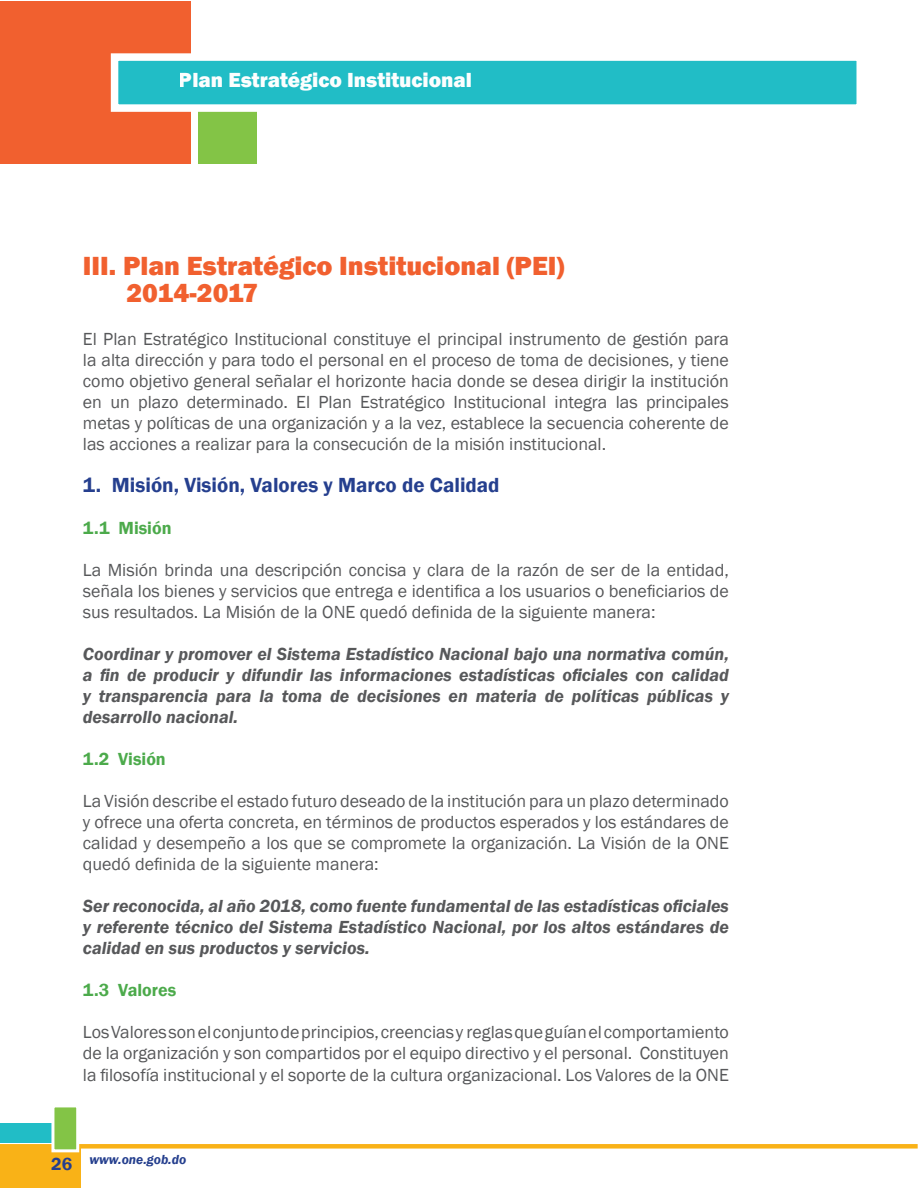
<style>
.page{position:relative;width:918px;height:1188px;background:#fff}
.page>*{position:absolute;margin:0;border:0;box-sizing:border-box;transform-origin:0 0}
.t1{font:800 27px/27px "Franklin Gothic";color:#f1602f}
.t2{font:600 21px "Franklin Gothic";color:#253f8e}
.t3{font:800 21px "Franklin Gothic";color:#fff}
.t4{font:18px/21px "Franklin Gothic";color:#57585a;text-align:justify}
.t5{font:italic 600 18px/21px "Franklin Gothic";color:#57585a;text-align:justify}
.t6{font:600 18px "Franklin Gothic";color:#4caa4b}
.t7{font:italic 600 13.5px "Franklin Gothic";color:#253f8e}
.s1{font-style:normal;font-size:18px}
</style>
<div class="page">
<div style="left:198px;top:83px;width:59px;height:81px;background:#83c446"></div>
<div style="left:0;top:1px;width:191px;height:162px;background:#f1602f"></div>
<div style="left:0;top:1144px;width:918px;height:5px;background:#f9b217"></div>
<div style="left:0;top:1147px;width:80px;height:41px;background:#f9b217"></div>
<div style="left:0;top:1123px;width:51px;height:20px;background:#21bdc6"></div>
<div style="left:51px;top:1104px;width:28px;height:48px;background:#83c446;border:3px solid #fff"></div>
<div style="left:111px;top:53px;width:753px;height:59px;background:#21bdc6;border:8px solid #fff"></div>
<p class="t3" style="left:179px;top:66px;width:295px">Plan Estratégico Institucional</p>
<h1 class="t1" style="left:126px;top:252px;width:439px;text-indent:-43px">III. Plan Estratégico Institucional (PEI)<br>2014-2017</h1>
<p class="t4" style="left:83px;top:329px;width:648px">El Plan Estratégico Institucional constituye el principal instrumento de gestión para la alta dirección y para todo el personal en el proceso de toma de decisiones, y tiene como objetivo general señalar el horizonte hacia donde se desea dirigir la institución en un plazo determinado. El Plan Estratégico Institucional integra las principales metas y políticas de una organización y a la vez, establece la secuencia coherente de las acciones a realizar para la consecución de la misión institucional.</p>
<p class="t2" style="left:83px;top:472px;width:418px">1. Misión, Visión, Valores y Marco de Calidad</p>
<p class="t6" style="left:83px;top:517px;width:90px">1.1 Misión</p>
<p class="t4" style="left:83px;top:560px;width:648px">La Misión brinda una descripción concisa y clara de la razón de ser de la entidad, señala los bienes y servicios que entrega e identifica a los usuarios o beneficiarios de sus resultados. La Misión de la ONE quedó definida de la siguiente manera:</p>
<p class="t5" style="left:83px;top:644px;width:648px">Coordinar y promover el Sistema Estadístico Nacional bajo una normativa común, a fin de producir y difundir las informaciones estadísticas oficiales con calidad y transparencia para la toma de decisiones en materia de políticas públicas y desarrollo nacional.</p>
<p class="t6" style="left:83px;top:748px;width:84px">1.2 Visión</p>
<p class="t4" style="left:83px;top:791px;width:648px">La Visión describe el estado futuro deseado de la institución para un plazo determinado y ofrece una oferta concreta, en términos de productos esperados y los estándares de calidad y desempeño a los que se compromete la organización. La Visión de la ONE quedó definida de la siguiente manera:</p>
<p class="t5" style="left:83px;top:896px;width:648px">Ser reconocida, al año 2018, como fuente fundamental de las estadísticas oficiales y referente técnico del Sistema Estadístico Nacional, por los altos estándares de calidad en sus productos y servicios.</p>
<p class="t6" style="left:83px;top:979px;width:95px">1.3 Valores</p>
<p class="t4" style="left:83px;top:1022px;width:648px">Los Valores son el conjunto de principios, creencias y reglas que guían el comportamiento de la organización y son compartidos por el equipo directivo y el personal. Constituyen la filosofía institucional y el soporte de la cultura organizacional. Los Valores de la ONE</p>
<p class="t7" style="left:51px;top:1151px;width:137px"><span class="s1">26</span> www.one.gob.do</p>
</div>
